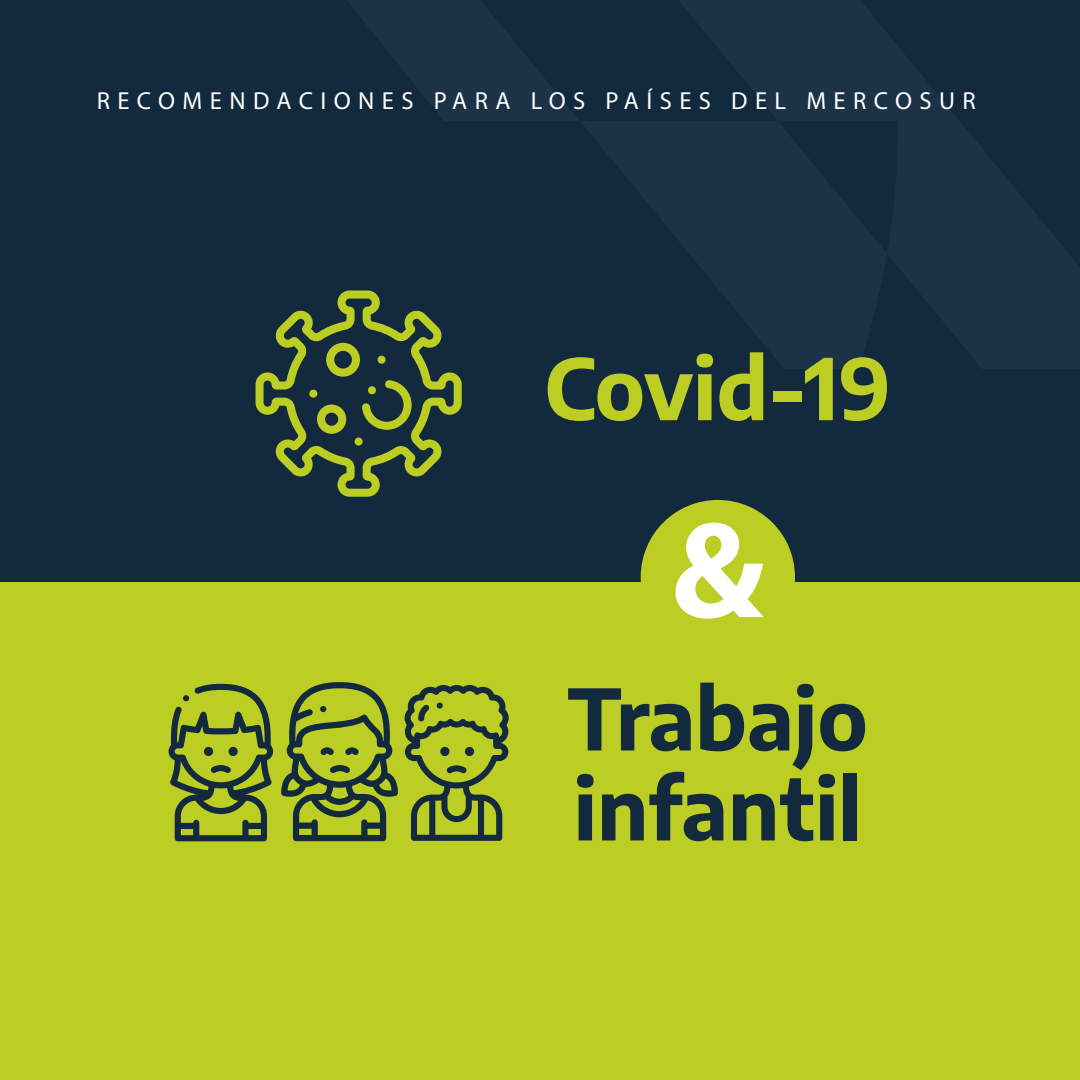
<style>
.page{position:relative;width:1080px;height:1080px;background:#bccd23}
.page>*{position:absolute;margin:0;border:0;box-sizing:border-box;transform-origin:0 0}
.t1{font:700 138px "Myriad Pro";color:#fff}
.t2{font:700 84px/90px "Encode Sans";color:#12293e}
.t3{font:700 84px "Encode Sans";color:#bccd23}
.t4{font:24.7px "Myriad Pro";letter-spacing:.3em;color:#fff}
</style>
<div class="page">
<div style="left:0;top:0;width:1080px;height:581px;background:#12293e"></div>
<div style="left:641px;top:500px;width:154px;height:154px;background:#bccd23;border-radius:50%"></div>
<svg style="left:256px;top:290px;width:206px;height:207px"></svg>
<svg style="left:169px;top:684px;width:104px;height:157px"></svg>
<svg style="left:281px;top:682px;width:117px;height:159px"></svg>
<svg style="left:405px;top:685px;width:104px;height:156px"></svg>
<p class="t4" style="left:97px;top:85px;width:881px">RECOMENDACIONES PARA LOS PAÍSES DEL MERCOSUR</p>
<h2 class="t3" style="left:544px;top:326px;width:349px">Covid-19</h2>
<h1 class="t1" style="left:671px;top:481px;width:95px">&amp;</h1>
<h2 class="t2" style="left:568px;top:669px;width:302px">Trabajo infantil</h2>
</div>
